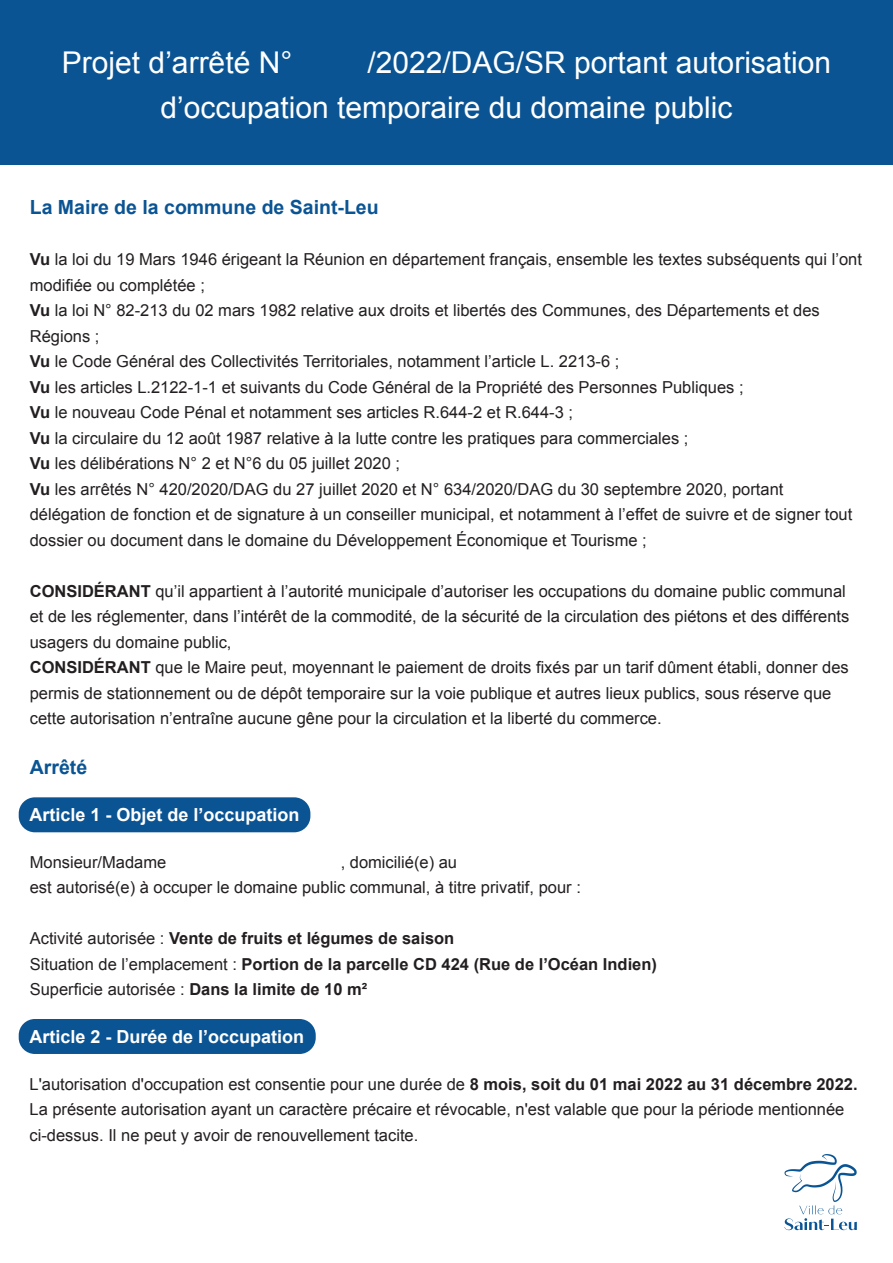
<style>
.page{position:relative;width:893px;height:1263px;background:#fff}
.page>*{position:absolute;margin:0;border:0;box-sizing:border-box;transform-origin:0 0}
.t1{font:30px/45px "Arial";color:#fff}
.t2{font:700 19.5px "Arial";color:#0b5494}
.t3{font:700 18px "Arial";color:#fff}
.t4{font:16.5px/25.5px "Arial";color:#231f20}
.t5{font:700 16.5px/25.5px "Arial";color:#231f20}
.s1{font-weight:700}
.s2{font-weight:400}
</style>
<div class="page">
<div style="left:19px;top:797px;width:291px;height:35px;background:#0b5494;border-radius:16px"></div>
<div style="left:19px;top:1019px;width:297px;height:35px;background:#0b5494;border-radius:16px"></div>
<div style="left:0;top:0;width:893px;height:164px;background:#0b5494"></div>
<svg style="left:784px;top:1154px;width:73px;height:76px"></svg>
<h1 class="t1" style="left:62px;top:40px;width:232px">Projet d’arrêté N°</h1>
<h1 class="t1" style="left:160px;top:40px;width:672px;text-indent:207px">/2022/DAG/SR portant autorisation d’occupation temporaire du domaine public</h1>
<p class="t2" style="left:30px;top:194px;width:350px">La Maire de la commune de Saint-Leu</p>
<p class="t4" style="left:30px;top:247px;width:834px"><span class="s1">Vu</span> la loi du 19 Mars 1946 érigeant la Réunion en département français, ensemble les textes subséquents qui l’ont modifiée ou complétée ;<br><span class="s1">Vu</span> la loi N° 82-213 du 02 mars 1982 relative aux droits et libertés des Communes, des Départements et des Régions ;<br><span class="s1">Vu</span> le Code Général des Collectivités Territoriales, notamment l’article L. 2213-6 ;<br><span class="s1">Vu</span> les articles L.2122-1-1 et suivants du Code Général de la Propriété des Personnes Publiques ;<br><span class="s1">Vu</span> le nouveau Code Pénal et notamment ses articles R.644-2 et R.644-3 ;<br><span class="s1">Vu</span> la circulaire du 12 août 1987 relative à la lutte contre les pratiques para commerciales ;<br><span class="s1">Vu</span> les délibérations N° 2 et N°6 du 05 juillet 2020 ;<br><span class="s1">Vu</span> les arrêtés N° 420/2020/DAG du 27 juillet 2020 et N° 634/2020/DAG du 30 septembre 2020, portant délégation de fonction et de signature à un conseiller municipal, et notamment à l’effet de suivre et de signer tout dossier ou document dans le domaine du Développement Économique et Tourisme ;</p>
<p class="t4" style="left:30px;top:578px;width:821px"><span class="s1">CONSIDÉRANT</span> qu’il appartient à l’autorité municipale d’autoriser les occupations du domaine public communal et de les réglementer, dans l’intérêt de la commodité, de la sécurité de la circulation des piétons et des différents usagers du domaine public,<br><span class="s1">CONSIDÉRANT</span> que le Maire peut, moyennant le paiement de droits fixés par un tarif dûment établi, donner des permis de stationnement ou de dépôt temporaire sur la voie publique et autres lieux publics, sous réserve que cette autorisation n’entraîne aucune gêne pour la circulation et la liberté du commerce.</p>
<p class="t2" style="left:30px;top:754px;width:59px">Arrêté</p>
<p class="t3" style="left:30px;top:803px;width:272px">Article 1 - Objet de l’occupation</p>
<p class="t4" style="left:30px;top:849px;width:553px;text-indent:311px">, domicilié(e) au<br>est autorisé(e) à occuper le domaine public communal, à titre privatif, pour :</p>
<p class="t5" style="left:30px;top:926px;width:629px"><span class="s2">Activité autorisée :</span> Vente de fruits et légumes de saison<br><span class="s2">Situation de l’emplacement :</span> Portion de la parcelle CD 424 (Rue de l’Océan Indien)<br><span class="s2">Superficie autorisée :</span> Dans la limite de 10 m²</p>
<p class="t4" style="left:30px;top:849px;width:138px">Monsieur/Madame</p>
<p class="t3" style="left:30px;top:1024px;width:276px">Article 2 - Durée de l’occupation</p>
<p class="t4" style="left:30px;top:1071px;width:830px">L'autorisation d'occupation est consentie pour une durée de <span class="s1">8 mois, soit du 01 mai 2022 au 31 décembre 2022.<br></span>La présente autorisation ayant un caractère précaire et révocable, n'est valable que pour la période mentionnée ci-dessus. Il ne peut y avoir de renouvellement tacite.</p>
</div>
